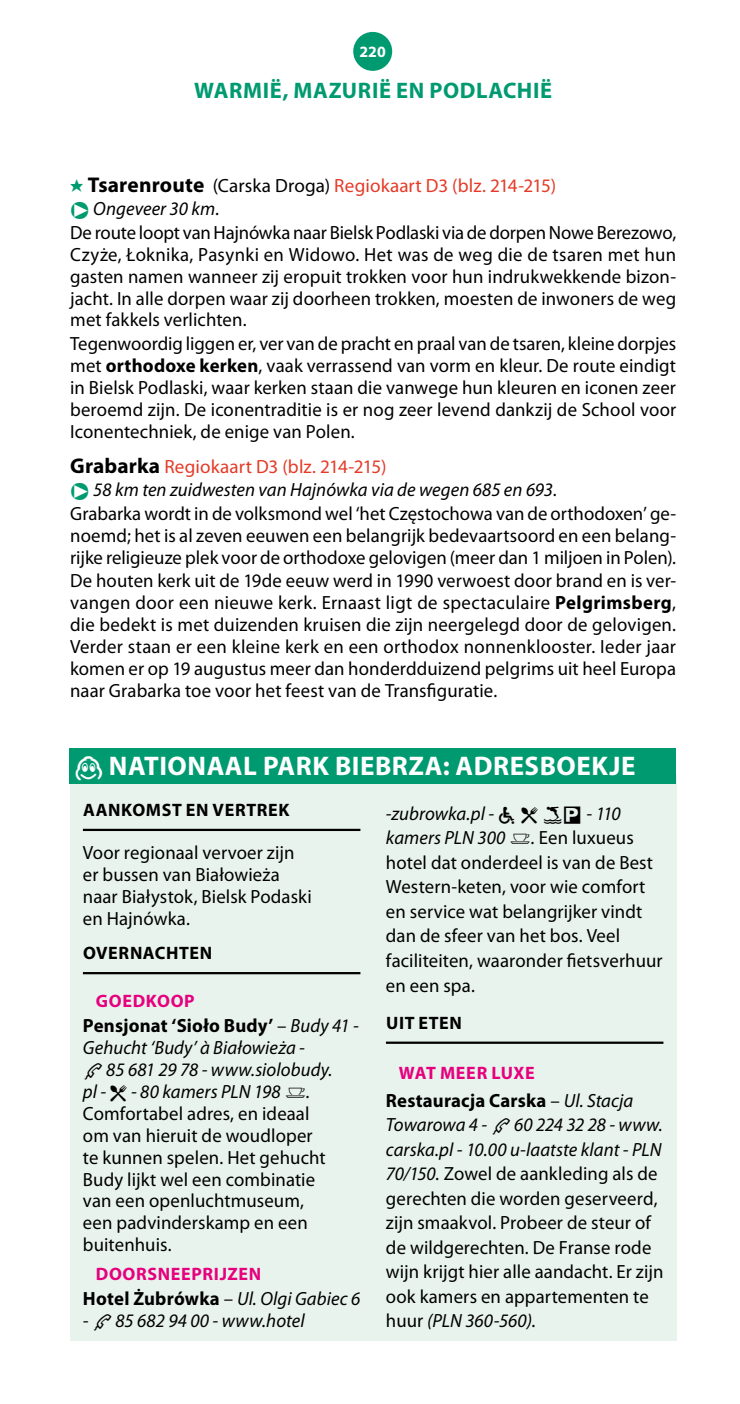
<style>
.page{position:relative;width:740px;height:1404px;background:#fff}
.page>*{position:absolute;margin:0;border:0;box-sizing:border-box;transform-origin:0 0}
.t1{font:700 27px "Myriad Pro";letter-spacing:.02em;color:#fff}
.t2{font:700 22.5px "Myriad Pro";letter-spacing:.03em;color:#009a71}
.t3{font:19.12px/24.5px "Myriad Pro";letter-spacing:.01em;color:#000}
.t4{font:italic 19.12px "Myriad Pro";letter-spacing:.005em;color:#000}
.t5{font:700 18px "Myriad Pro";letter-spacing:.035em;color:#000}
.t6{font:700 18px "Myriad Pro";letter-spacing:.035em;color:#e6007d}
.t7{font:700 15.75px "Myriad Pro";color:#fff}
.s1{font-family:"Michelin";font-size:21.38px;color:#009a71}
.s2{font-weight:700;font-size:21.38px}
.s3{color:#e53a27}
.s4{font-family:"Michelin";color:#009a71}
.s5{font-style:italic}
.s6{font-weight:700}
.s7{font-family:"Michelin";font-weight:400}
.s8{font-family:"Michelin"}
.s9{font-weight:700;font-style:normal}
.s10{font-style:normal}
.s11{font-family:"Michelin";font-style:normal}
</style>
<div class="page">
<div style="left:353px;top:32px;width:39px;height:39px;background:#009a71;border-radius:50%"></div>
<div style="left:70px;top:775px;width:606px;height:564px;background:#e9f3ee"></div>
<hr style="left:83px;top:828px;width:277px;height:3px;background:#000">
<hr style="left:83px;top:971px;width:277px;height:3px;background:#000">
<hr style="left:386px;top:1041px;width:277px;height:2px;background:#000">
<div style="left:70px;top:748px;width:606px;height:35px;background:#009a71"></div>
<p class="t7" style="left:359px;top:42px;width:28px">220</p>
<p class="t2" style="left:194px;top:75px;width:359px">WARMIË, MAZURIË EN PODLACHIË</p>
<p class="t3" style="left:70px;top:174px;width:607px;line-height:22.3px"><span class="s1">a</span> <span class="s2">Tsarenroute</span> (Carska Droga) <span class="s3">Regiokaart D3 (blz. 214-215)<br></span><span class="s4">Ñ</span> <span class="s5">Ongeveer 30 km</span>.<br>De route loopt van Hajnówka naar Bielsk Podlaski via de dorpen Nowe Berezowo, Czyże, Łoknika, Pasynki en Widowo. Het was de weg die de tsaren met hun gasten namen wanneer zij eropuit trokken voor hun indrukwekkende bizon&shy;jacht. In alle dorpen waar zij doorheen trokken, moesten de inwoners de weg met fakkels verlichten.<br>Tegenwoordig liggen er, ver van de pracht en praal van de tsaren, kleine dorpjes met <span class="s6">orthodoxe kerken</span>, vaak verrassend van vorm en kleur. De route eindigt in Bielsk Podlaski, waar kerken staan die vanwege hun kleuren en iconen zeer beroemd zijn. De iconentraditie is er nog zeer levend dankzij de School voor Iconentechniek, de enige van Polen.</p>
<p class="t3" style="left:70px;top:454px;width:607px;line-height:22.5px"><span class="s2">Grabarka</span> <span class="s3">Regiokaart D3 (blz. 214-215)<br></span><span class="s4">Ñ</span> <span class="s5">58 km ten zuidwesten van Hajnówka via de wegen 685 en 693</span>.<br>Grabarka wordt in de volksmond wel ‘het Częstochowa van de orthodoxen’ ge&shy;noemd; het is al zeven eeuwen een belangrijk bedevaartsoord en een belang&shy;rijke religieuze plek voor de orthodoxe gelovigen (meer dan 1 miljoen in Polen).<br>De houten kerk uit de 19de eeuw werd in 1990 verwoest door brand en is ver&shy;vangen door een nieuwe kerk. Ernaast ligt de spectaculaire <span class="s6">Pelgrimsberg</span>, die bedekt is met duizenden kruisen die zijn neergelegd door de gelovigen.<br>Verder staan er een kleine kerk en een orthodox nonnenklooster. Ieder jaar komen er op 19 augustus meer dan honderdduizend pelgrims uit heel Europa naar Grabarka toe voor het feest van de Transfiguratie.</p>
<h1 class="t1" style="left:74px;top:748px;width:562px"><span class="s7">y</span> NATIONAAL PARK BIEBRZA: ADRESBOEKJE</h1>
<p class="t5" style="left:83px;top:798px;width:208px">AANKOMST EN VERTREK</p>
<p class="t3" style="left:83px;top:841px;width:230px;line-height:21.8px">Voor regionaal vervoer zijn er bussen van Białowieża naar Białystok, Bielsk Podaski en Hajnówka.</p>
<p class="t5" style="left:83px;top:941px;width:131px">OVERNACHTEN</p>
<p class="t6" style="left:96px;top:989px;width:100px">GOEDKOOP</p>
<p class="t3" style="left:83px;top:1014px;width:277px;line-height:21.8px"><span class="s6">Pensjonat ‘Sioło Budy’</span> – <span class="s5">Budy 41 -<br>Gehucht ‘Budy’ à Białowieża -<br></span><span class="s8">t</span><span class="s5">85 681 29 78 - www.siolobudy.<br>pl -</span> <span class="s8">f</span> <span class="s5">- 80 kamers PLN 198</span> <span class="s8">:</span><span class="s5">.<br></span>Comfortabel adres, en ideaal<br>om van hieruit de woudloper<br>te kunnen spelen. Het gehucht<br>Budy lijkt wel een combinatie<br>van een openluchtmuseum,<br>een padvinderskamp en een buitenhuis.</p>
<p class="t6" style="left:96px;top:1261px;width:167px">DOORSNEEPRIJZEN</p>
<p class="t4" style="left:83px;top:1286px;width:279px"><span class="s9">Hotel Żubrówka</span> <span class="s10">–</span> Ul. Olgi Gabiec 6</p>
<p class="t4" style="left:83px;top:1308px;width:223px">- <span class="s11">t</span>85 682 94 00 - www.hotel</p>
<p class="t3" style="left:386px;top:800px;width:278px"><span class="s5">-zubrowka.pl -</span> <span class="s8">j f Ôõ</span> <span class="s5">- 110 kamers PLN 300</span> <span class="s8">:</span><span class="s5">.</span> Een luxueus hotel dat onderdeel is van de Best<br>Western-keten, voor wie comfort en service wat belangrijker vindt dan de sfeer van het bos. Veel faciliteiten, waaronder fietsverhuur en een spa.</p>
<p class="t5" style="left:386px;top:1010px;width:77px">UIT ETEN</p>
<p class="t6" style="left:399px;top:1061px;width:137px">WAT MEER LUXE</p>
<p class="t3" style="left:386px;top:1087px;width:279px"><span class="s6">Restauracja Carska</span> – <span class="s5">Ul. Stacja<br>Towarowa 4 -</span> <span class="s8">t</span><span class="s5">60 224 32 28 - www. carska.pl - 10.00 u-laatste klant - PLN<br>70/150.</span> Zowel de aankleding als de gerechten die worden geserveerd, zijn smaakvol. Probeer de steur of de wildgerechten. De Franse rode wijn krijgt hier alle aandacht. Er zijn ook kamers en appartementen te huur <span class="s5">(PLN 360-560)</span>.</p>
</div>
